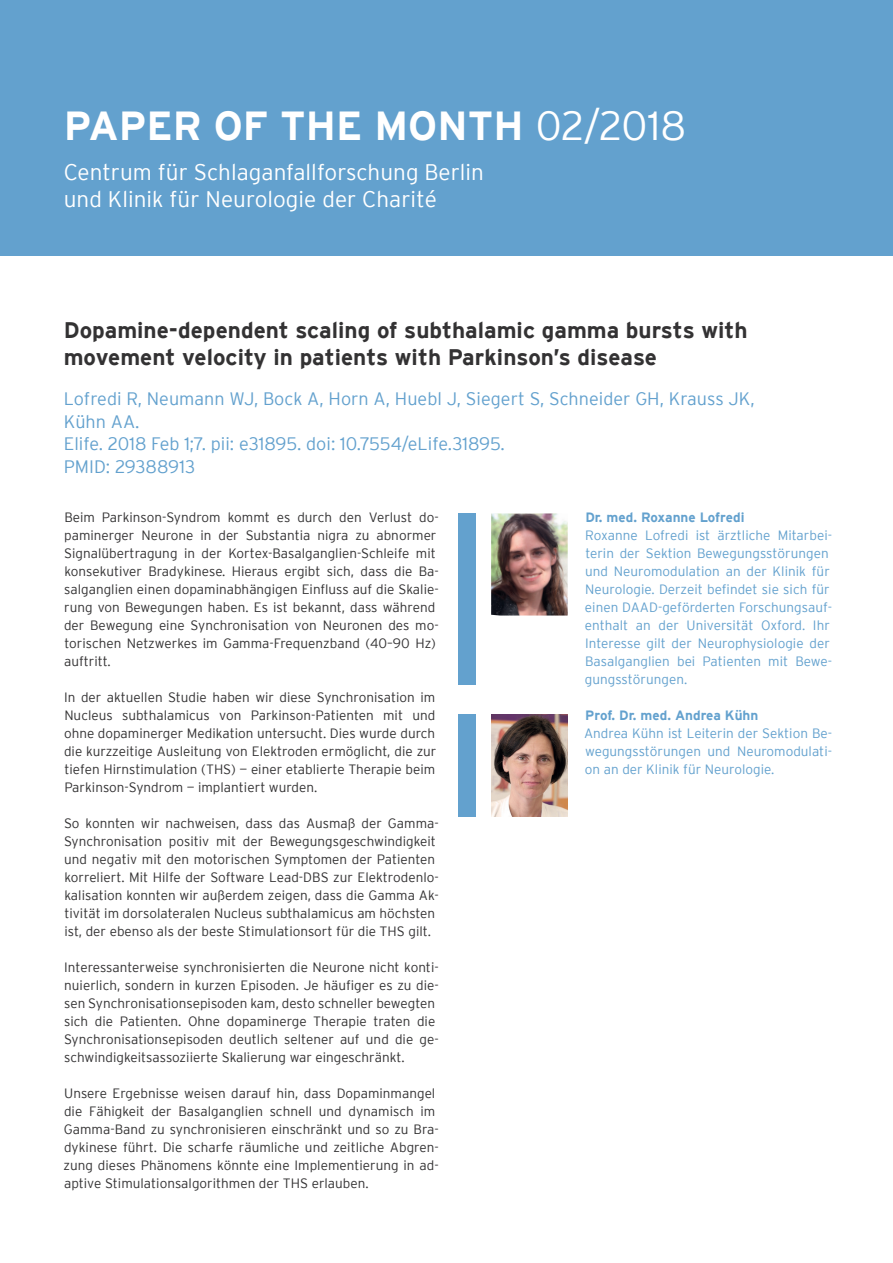
<style>
.page{position:relative;width:893px;height:1263px;background:#fff}
.page>*{position:absolute;margin:0;border:0;box-sizing:border-box;transform-origin:0 0}
.t1{font:700 40.5px "Interstate";color:#fff}
.t2{font:700 22.5px/27px "Interstate";color:#333233}
.t3{font:300 22.5px/27px "Interstate";color:#fff}
.t4{font:300 18px/22.5px "Interstate";color:#63a1ce}
.t5{font:300 13.5px/18px "Interstate";color:#333233}
.t6{font:300 13.5px/18px "Interstate";color:#63a1ce}
.t7{font:700 13.5px "Interstate";color:#63a1ce}
.s1{font-weight:300}
</style>
<div class="page">
<div style="left:0;top:0;width:893px;height:255px;background:#63a1ce"></div>
<img style="left:491px;top:714px;width:77px;height:102px">
<img style="left:491px;top:513px;width:77px;height:102px">
<div style="left:458px;top:513px;width:17px;height:172px;background:#63a1ce"></div>
<div style="left:458px;top:714px;width:17px;height:102px;background:#63a1ce"></div>
<h1 class="t1" style="left:64px;top:103px;width:624px">Paper of the Month <span class="s1">02/2018</span></h1>
<h2 class="t3" style="left:64px;top:158px;width:422px">Centrum für Schlaganfallforschung Berlin und Klinik für Neurologie der Charité</h2>
<h2 class="t2" style="left:64px;top:316px;width:685px">Dopamine-dependent scaling of subthalamic gamma bursts with movement velocity in patients with Parkinson’s disease</h2>
<h3 class="t4" style="left:64px;top:387px;width:693px">Lofredi R, Neumann WJ, Bock A, Horn A, Huebl J, Siegert S, Schneider GH, Krauss JK, Kühn AA.<br>Elife. 2018 Feb 1;7. pii: e31895. doi: 10.7554/eLife.31895.<br>PMID: 29388913</h3>
<p class="t5" style="left:64px;top:508px;width:376px">Beim Parkinson-Syndrom kommt es durch den Verlust do&shy;paminerger Neurone in der Substantia nigra zu abnormer Signalübertragung in der Kortex-Basalganglien-Schleife mit konsekutiver Bradykinese. Hieraus ergibt sich, dass die Ba&shy;salganglien einen dopaminabhängigen Einfluss auf die Skalie&shy;rung von Bewegungen haben. Es ist bekannt, dass während der Bewegung eine Synchronisation von Neuronen des mo&shy;torischen Netzwerkes im Gamma-Frequenzband (40–90 Hz) auftritt.</p>
<p class="t5" style="left:64px;top:688px;width:374px;text-align:justify">In der aktuellen Studie haben wir diese Synchronisation im Nucleus subthalamicus von Parkinson-Patienten mit und ohne dopaminerger Medikation untersucht. Dies wurde durch die kurzzeitige Ausleitung von Elektroden ermöglicht, die zur tiefen Hirnstimulation (THS) — einer etablierte Therapie beim Parkinson-Syndrom — implantiert wurden.</p>
<p class="t5" style="left:64px;top:814px;width:376px">So konnten wir nachweisen, dass das Ausmaß der Gamma-Synchronisation positiv mit der Bewegungsgeschwindigkeit und negativ mit den motorischen Symptomen der Patienten korreliert. Mit Hilfe der Software Lead-DBS zur Elektrodenlo&shy;kalisation konnten wir außerdem zeigen, dass die Gamma Ak&shy;tivität im dorsolateralen Nucleus subthalamicus am höchsten ist, der ebenso als der beste Stimulationsort für die THS gilt.</p>
<p class="t5" style="left:64px;top:958px;width:376px">Interessanterweise synchronisierten die Neurone nicht konti&shy;nuierlich, sondern in kurzen Episoden. Je häufiger es zu die&shy;sen Synchronisationsepisoden kam, desto schneller bewegten sich die Patienten. Ohne dopaminerge Therapie traten die Synchronisationsepisoden deutlich seltener auf und die ge&shy;schwindigkeitsassoziierte Skalierung war eingeschränkt.</p>
<p class="t5" style="left:64px;top:1084px;width:377px">Unsere Ergebnisse weisen darauf hin, dass Dopaminmangel die Fähigkeit der Basalganglien schnell und dynamisch im Gamma-Band zu synchronisieren einschränkt und so zu Bra&shy;dykinese führt. Die scharfe räumliche und zeitliche Abgren&shy;zung dieses Phänomens könnte eine Implementierung in ad&shy;aptive Stimulationsalgorithmen der THS erlauben.</p>
<p class="t7" style="left:585px;top:510px;width:161px">Dr. med. Roxanne Lofredi</p>
<p class="t6" style="left:585px;top:526px;width:249px">Roxanne Lofredi ist ärztliche Mitarbei&shy;terin der Sektion Bewegungsstörungen und Neuromodulation an der Klinik für Neurologie. Derzeit befindet sie sich für einen DAAD-geförderten Forschungsauf&shy;enthalt an der Universität Oxford. Ihr Interesse gilt der Neurophysiologie der Basalganglien bei Patienten mit Bewe&shy;gungsstörungen.</p>
<p class="t7" style="left:585px;top:708px;width:175px">Prof. Dr. med. Andrea Kühn</p>
<p class="t6" style="left:584px;top:724px;width:250px;text-align:justify">Andrea Kühn ist Leiterin der Sektion Be&shy;wegungsstörungen und Neuromodulati&shy;on an der Klinik für Neurologie.</p>
</div>
